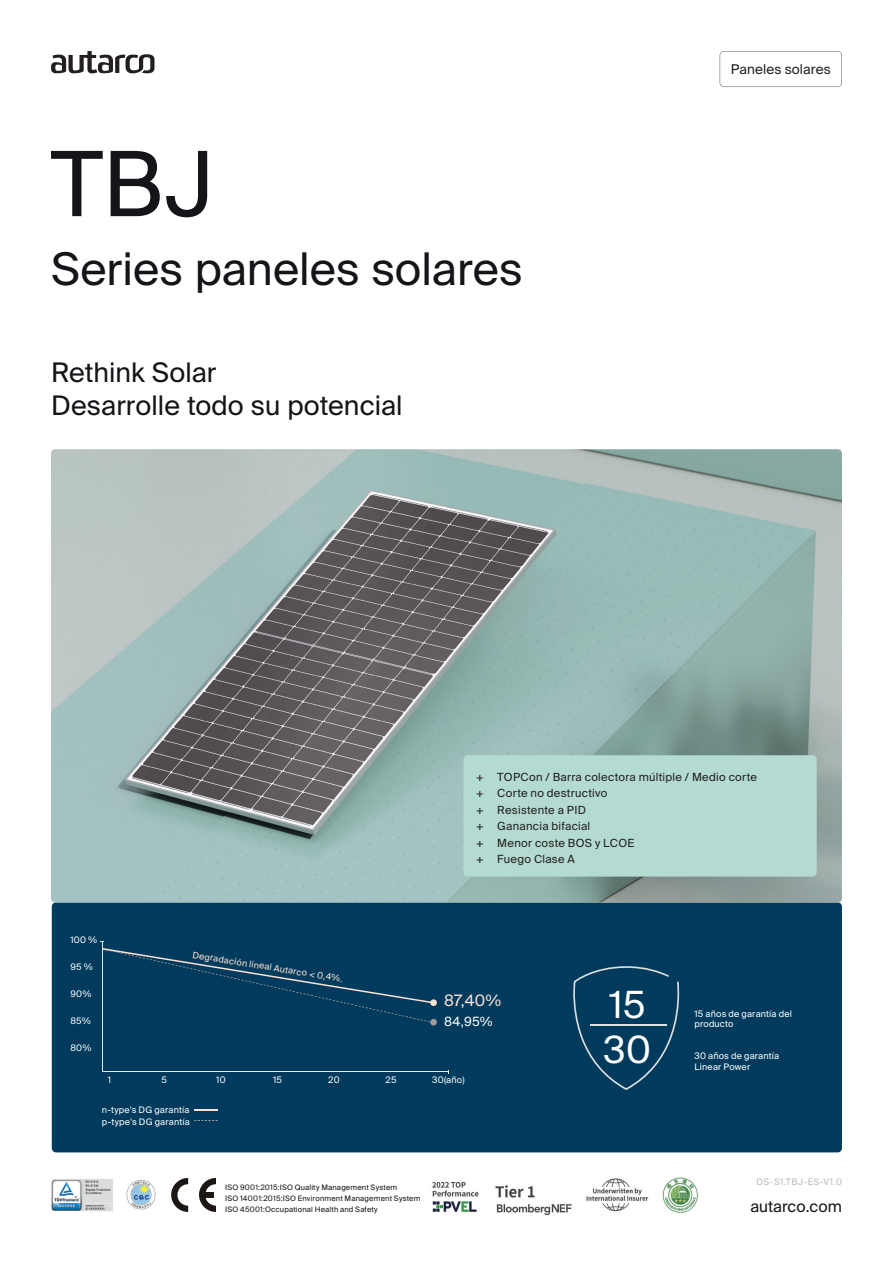
<style>
.page{position:relative;width:893px;height:1263px;background:#fff}
.page>*{position:absolute;margin:0;border:0;box-sizing:border-box;transform-origin:0 0}
.t1{font:90px "Suisse Intl";color:#161319}
.t2{font:45px "Suisse Intl";color:#161319}
.t3{font:37.5px/45px "Suisse Intl";color:#fff}
.t4{font:27px/33px "Suisse Intl";color:#161319}
.t5{font:15.75px "Suisse Intl";color:#161319}
.t6{font:15.75px "Suisse Intl";color:#fde1d3}
.t7{font:13.5px "Suisse Intl";letter-spacing:.005em;color:#231f20}
.t8{font:12.75px "Suisse Intl";color:#fff}
.t9{font:11.25px/16.5px "Suisse Intl";letter-spacing:.025em;color:#231f20}
.t10{font:9px/10.5px "Suisse Intl";letter-spacing:.02em;color:#fff}
.t11{font:9px "Suisse Intl";color:#fde1d3}
.t12{font:9px "Suisse Intl";letter-spacing:.05em;color:#bfbcb9}
.t13{font:7.5px/10.8px "Suisse Intl";letter-spacing:.02em;color:#161319}
</style>
<div class="page">
<div style="left:52px;top:902px;width:790px;height:250px;background:#003a5c;border-radius:4px"></div>
<svg style="left:720px;top:51px;width:122px;height:36px"></svg>
<svg style="left:51px;top:51px;width:103px;height:22px"></svg>
<img style="left:51px;top:449px;width:791px;height:453px">
<svg style="left:171px;top:1178px;width:17px;height:34px"></svg>
<svg style="left:199px;top:1178px;width:17px;height:34px"></svg>
<div style="left:202px;top:1192px;width:11px;height:5px;background:#1c1714"></div>
<hr style="left:102px;top:941px;width:1px;height:131px;background:#eae7e1">
<hr style="left:102px;top:1071px;width:346px;height:1px;background:#eae7e1">
<div style="left:430px;top:1019px;width:7px;height:6px;background:#9f9b99;border-radius:50%"></div>
<svg style="left:102px;top:948px;width:331px;height:75px"></svg>
<div style="left:430px;top:999px;width:7px;height:7px;background:#fde1d3;border-radius:50%"></div>
<hr style="left:194px;top:1109px;width:24px;height:2px;background:#fde1d3">
<svg style="left:194px;top:1120px;width:24px;height:1px"></svg>
<svg style="left:573px;top:966px;width:106px;height:124px"></svg>
<hr style="left:591px;top:1024px;width:76px;height:2px;background:#dddede">
<div style="left:463px;top:755px;width:354px;height:122px;background:#b4dbd1;border-radius:4px"></div>
<img style="left:51px;top:1179px;width:105px;height:33px">
<img style="left:432px;top:1182px;width:140px;height:34px">
<img style="left:586px;top:1177px;width:112px;height:36px">
<h1 class="t1" style="left:51px;top:132px;width:165px">TBJ</h1>
<h2 class="t2" style="left:51px;top:243px;width:473px">Series paneles solares</h2>
<h3 class="t4" style="left:51px;top:356px;width:353px">Rethink Solar<br>Desarrolle todo su potencial</h3>
<h3 class="t7" style="left:731px;top:62px;width:101px">Paneles solares</h3>
<p class="t10" style="left:70px;top:934px;width:28px">100 %</p>
<p class="t10" style="left:70px;top:961px;width:24px">95 %</p>
<p class="t10" style="left:70px;top:988px;width:23px">90%</p>
<p class="t10" style="left:70px;top:1015px;width:22px">85%</p>
<p class="t10" style="left:70px;top:1042px;width:23px">80%</p>
<p class="t11" style="left:193px;top:949px;width:154px;rotate:9deg">Degradación lineal Autarco &lt; 0,4%.</p>
<p class="t9" style="left:476px;top:768px;width:282px">+ TOPCon / Barra colectora múltiple / Medio corte + Corte no destructivo<br>+ Resistente a PID<br>+ Ganancia bifacial<br>+ Menor coste BOS y LCOE<br>+ Fuego Clase A</p>
<h3 class="t6" style="left:444px;top:991px;width:59px">87,40%</h3>
<h3 class="t8" style="left:444px;top:1014px;width:50px">84,95%</h3>
<h3 class="t3" style="left:604px;top:983px;width:49px">15<br>30</h3>
<p class="t10" style="left:694px;top:1008px;width:99px">15 años de garantía del producto</p>
<p class="t10" style="left:694px;top:1051px;width:86px">30 años de garantía<br>Linear Power</p>
<p class="t10" style="left:108px;top:1075px;width:5px">1</p>
<p class="t10" style="left:162px;top:1075px;width:7px">5</p>
<p class="t10" style="left:216px;top:1075px;width:11px">10</p>
<p class="t10" style="left:273px;top:1075px;width:10px">15</p>
<p class="t10" style="left:328px;top:1075px;width:13px">20</p>
<p class="t10" style="left:386px;top:1075px;width:12px">25</p>
<p class="t10" style="left:432px;top:1075px;width:34px">30(año)</p>
<p class="t10" style="left:102px;top:1103px;width:89px;line-height:12px">n-type's DG garantía p-type's DG garantía</p>
<p class="t13" style="left:225px;top:1182px;width:197px">ISO 9001:2015:ISO Quality Management System<br>ISO 14001:2015:ISO Environment Management System<br>ISO 45001:Occupational Health and Safety</p>
<p class="t12" style="left:757px;top:1177px;width:87px">DS-S1.TBJ-ES-V1.0</p>
<h3 class="t5" style="left:750px;top:1197px;width:93px">autarco.com</h3>
</div>
